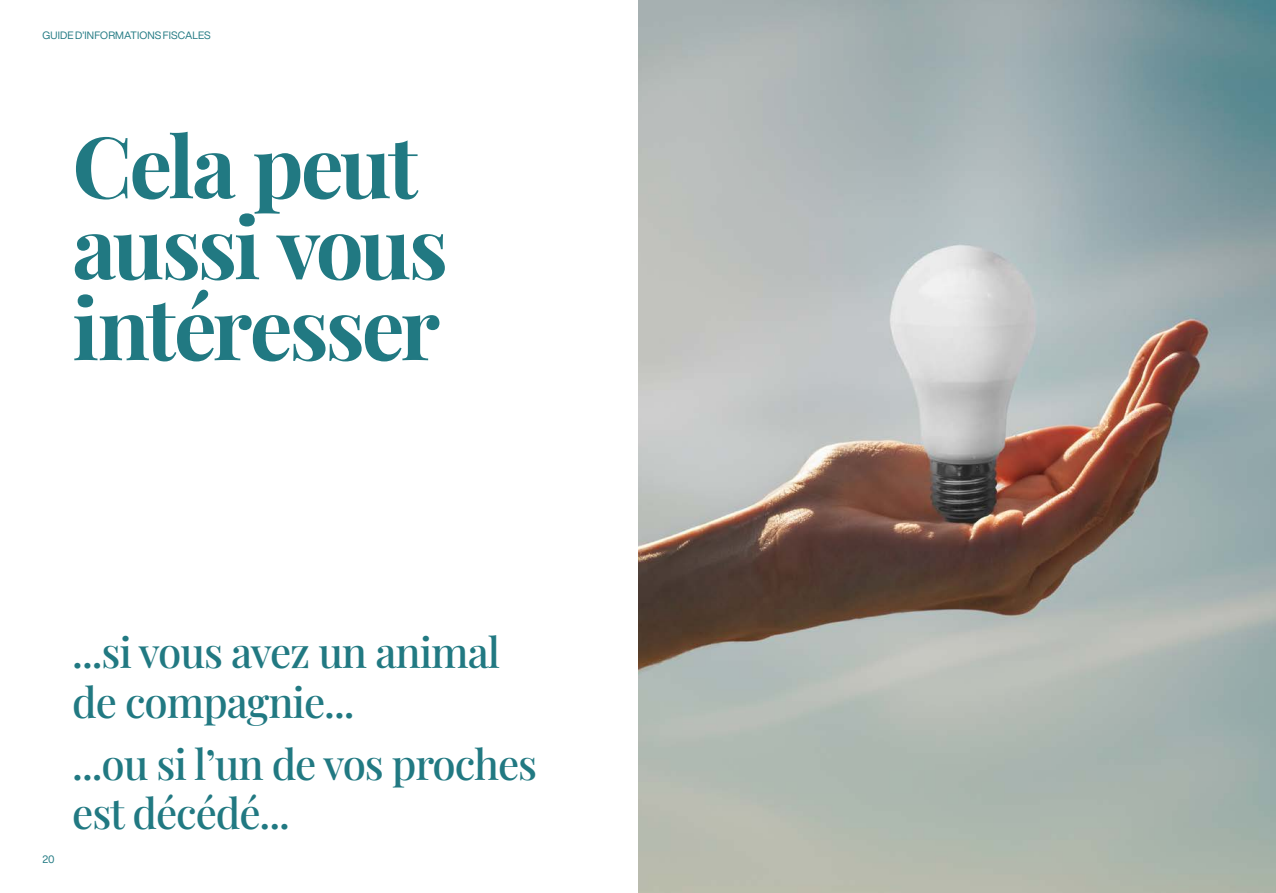
<style>
.page{position:relative;width:1276px;height:893px;background:#fff}
.page>*{position:absolute;margin:0;border:0;box-sizing:border-box;transform-origin:0 0}
.t1{font:700 85.05px/81px "Playfair Display";letter-spacing:-.04em;color:#217982}
.t2{font:500 42px/49.5px "Playfair Display";letter-spacing:-.025em;color:#217982}
.t3{font:10.5px "Helvetica Now Display";letter-spacing:.01em;color:#217982}
</style>
<div class="page">
<img style="left:638px;top:0;width:638px;height:893px">
<p class="t3" style="left:43px;top:28px;width:170px">GUIDE D’INFORMATIONS FISCALES</p>
<h1 class="t1" style="left:72px;top:119px;width:377px">Cela peut aussi vous intéresser</h1>
<p class="t3" style="left:43px;top:852px;width:14px">20</p>
<p class="t2" style="left:72px;top:624px;width:429px">...si vous avez un animal de compagnie...</p>
<p class="t2" style="left:72px;top:736px;width:466px">...ou si l’un de vos proches est décédé...</p>
</div>
